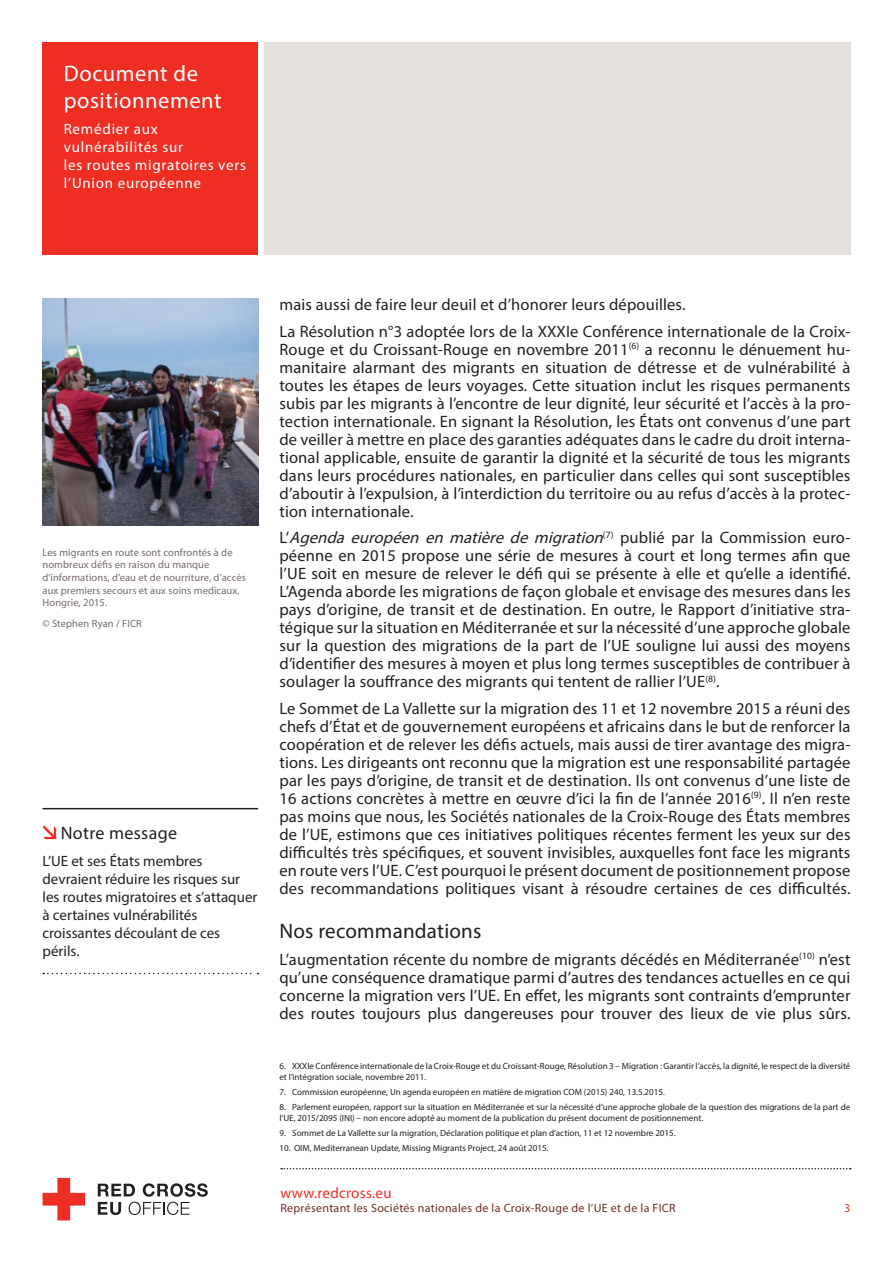
<style>
.page{position:relative;width:893px;height:1263px;background:#fff}
.page>*{position:absolute;margin:0;border:0;box-sizing:border-box;transform-origin:0 0}
.t1{font:22.5px/27px "Myriad Pro";letter-spacing:.025em;color:#fff}
.t2{font:21px "Myriad Pro";letter-spacing:.01em;color:#231f20}
.t3{font:18px "Myriad Pro";letter-spacing:.02em;color:#231f20}
.t4{font:16.5px/18px "Myriad Pro";letter-spacing:.01em;color:#231f20;text-align:justify}
.t5{font:15px/18px "Myriad Pro";color:#231f20}
.t6{font:15px/18px "Myriad Pro";letter-spacing:.05em;color:#fff}
.t7{font:15px "Myriad Pro";letter-spacing:.02em;color:#ee2e22}
.t8{font:12px "Myriad Pro";letter-spacing:.025em;color:#6c3025}
.t9{font:12px "Myriad Pro";color:#ee2e22}
.t10{font:10.5px/12.6px "Myriad Pro";letter-spacing:.01em;color:#766a67}
.t11{font:9px/10.8px "Myriad Pro";color:#231f20}
.s1{font-style:italic}
</style>
<div class="page">
<svg style="left:281px;top:1168px;width:570px;height:1px"></svg>
<div style="left:43px;top:43px;width:215px;height:212px;background:#ee2e22"></div>
<div style="left:264px;top:43px;width:586px;height:212px;background:#e3e0de"></div>
<svg style="left:43px;top:1178px;width:42px;height:42px"></svg>
<svg style="left:98px;top:1183px;width:110px;height:32px"></svg>
<hr style="left:43px;top:808px;width:215px;height:1px;background:#231f20">
<svg style="left:43px;top:973px;width:215px;height:1px"></svg>
<svg style="left:43px;top:825px;width:13px;height:14px"></svg>
<img style="left:43px;top:298px;width:215px;height:228px">
<h1 class="t1" style="left:64px;top:59px;width:159px">Document de positionnement</h1>
<p class="t6" style="left:64px;top:120px;width:184px">Remédier aux vulnérabilités sur<br>les routes migratoires vers l’Union européenne</p>
<p class="t10" style="left:43px;top:546px;width:205px">Les migrants en route sont confrontés à de nombreux défis en raison du manque d’informations, d’eau et de nourriture, d’accès aux premiers secours et aux soins medicaux, Hongrie, 2015.</p>
<p class="t10" style="left:43px;top:617px;width:101px">© Stephen Ryan / FICR</p>
<p class="t3" style="left:61px;top:822px;width:118px">Notre message</p>
<p class="t5" style="left:43px;top:851px;width:216px">L’UE et ses États membres devraient réduire les risques sur les routes migratoires et s’attaquer à certaines vulnérabilités croissantes découlant de ces périls.</p>
<p class="t4" style="left:279px;top:291px;width:573px;line-height:26.5px">mais aussi de faire leur deuil et d’honorer leurs dépouilles.<br>La Résolution n°3 adoptée lors de la XXXIe Conférence internationale de la Croix-</p>
<p class="t4" style="left:279px;top:340px;width:573px">Rouge et du Croissant-Rouge en novembre 2011<sup>(6)</sup> a reconnu le dénuement hu&shy;manitaire alarmant des migrants en situation de détresse et de vulnérabilité à toutes les étapes de leurs voyages. Cette situation inclut les risques permanents subis par les migrants à l’encontre de leur dignité, leur sécurité et l’accès à la pro&shy;tection internationale. En signant la Résolution, les États ont convenus d’une part de veiller à mettre en place des garanties adéquates dans le cadre du droit interna&shy;tional applicable, ensuite de garantir la dignité et la sécurité de tous les migrants dans leurs procédures nationales, en particulier dans celles qui sont susceptibles d’aboutir à l’expulsion, à l’interdiction du territoire ou au refus d’accès à la protec&shy;tion internationale.</p>
<p class="t4" style="left:279px;top:528px;width:573px">L’ <span class="s1">Agenda européen en matière de migration</span><sup>(</sup> <sup>7</sup> <sup>)</sup> p u b l i é p a r l a C o m m i s s i o n e u r o - péenne en 2015 propose une série de mesures à court et long termes afin que l’UE soit en mesure de relever le défi qui se présente à elle et qu’elle a identifié.<br>L’Agenda aborde les migrations de façon globale et envisage des mesures dans les pays d’origine, de transit et de destination. En outre, le Rapport d’initiative stra&shy;tégique sur la situation en Méditerranée et sur la nécessité d’une approche globale sur la question des migrations de la part de l’UE souligne lui aussi des moyens d’identifier des mesures à moyen et plus long termes susceptibles de contribuer à soulager la souffrance des migrants qui tentent de rallier l’UE<sup>(8)</sup>.</p>
<p class="t4" style="left:279px;top:699px;width:573px">Le Sommet de La Vallette sur la migration des 11 et 12 novembre 2015 a réuni des chefs d’État et de gouvernement européens et africains dans le but de renforcer la coopération et de relever les défis actuels, mais aussi de tirer avantage des migra&shy;tions. Les dirigeants ont reconnu que la migration est une responsabilité partagée par les pays d’origine, de transit et de destination. Ils ont convenus d’une liste de 16 actions concrètes à mettre en œuvre d’ici la fin de l’année 2016<sup>(9)</sup>. Il n’en reste pas moins que nous, les Sociétés nationales de la Croix-Rouge des États membres de l’UE, estimons que ces initiatives politiques récentes ferment les yeux sur des difficultés très spécifiques, et souvent invisibles, auxquelles font face les migrants en route vers l’UE. C’est pourquoi le présent document de positionnement propose des recommandations politiques visant à résoudre certaines de ces difficultés.</p>
<p class="t2" style="left:279px;top:918px;width:203px">Nos recommandations</p>
<p class="t4" style="left:279px;top:950px;width:572px">L’augmentation récente du nombre de migrants décédés en Méditerranée<sup>(10)</sup> n’est qu’une conséquence dramatique parmi d’autres des tendances actuelles en ce qui concerne la migration vers l’UE. En effet, les migrants sont contraints d’emprunter des routes toujours plus dangereuses pour trouver des lieux de vie plus sûrs.</p>
<p class="t11" style="left:279px;top:1060px;width:572px">6. XXXIe Conférence internationale de la Croix-Rouge et du Croissant-Rouge, Résolution 3 – Migration : Garantir l’accès, la dignité, le respect de la diversité et l’intégration sociale, novembre 2011.</p>
<p class="t11" style="left:279px;top:1086px;width:387px">7. Commission européenne, Un agenda européen en matière de migration COM (2015) 240, 13.5.2015.</p>
<p class="t11" style="left:279px;top:1101px;width:573px">8. Parlement européen, rapport sur la situation en Méditerranée et sur la nécessité d’une approche globale de la question des migrations de la part de l’UE, 2015/2095 (INI) – non encore adopté au moment de la publication du présent document de positionnement.</p>
<p class="t11" style="left:279px;top:1127px;width:398px">9. Sommet de La Vallette sur la migration, Déclaration politique et plan d’action, 11 et 12 novembre 2015.</p>
<p class="t11" style="left:279px;top:1142px;width:271px">10. OIM, Mediterranean Update, Missing Migrants Project, 24 août 2015.</p>
<p class="t7" style="left:280px;top:1183px;width:113px">www.redcross.eu</p>
<p class="t8" style="left:280px;top:1201px;width:397px">Représentant les Sociétés nationales de la Croix-Rouge de l’UE et de la FICR</p>
<p class="t9" style="left:844px;top:1200px;width:8px">3</p>
</div>
